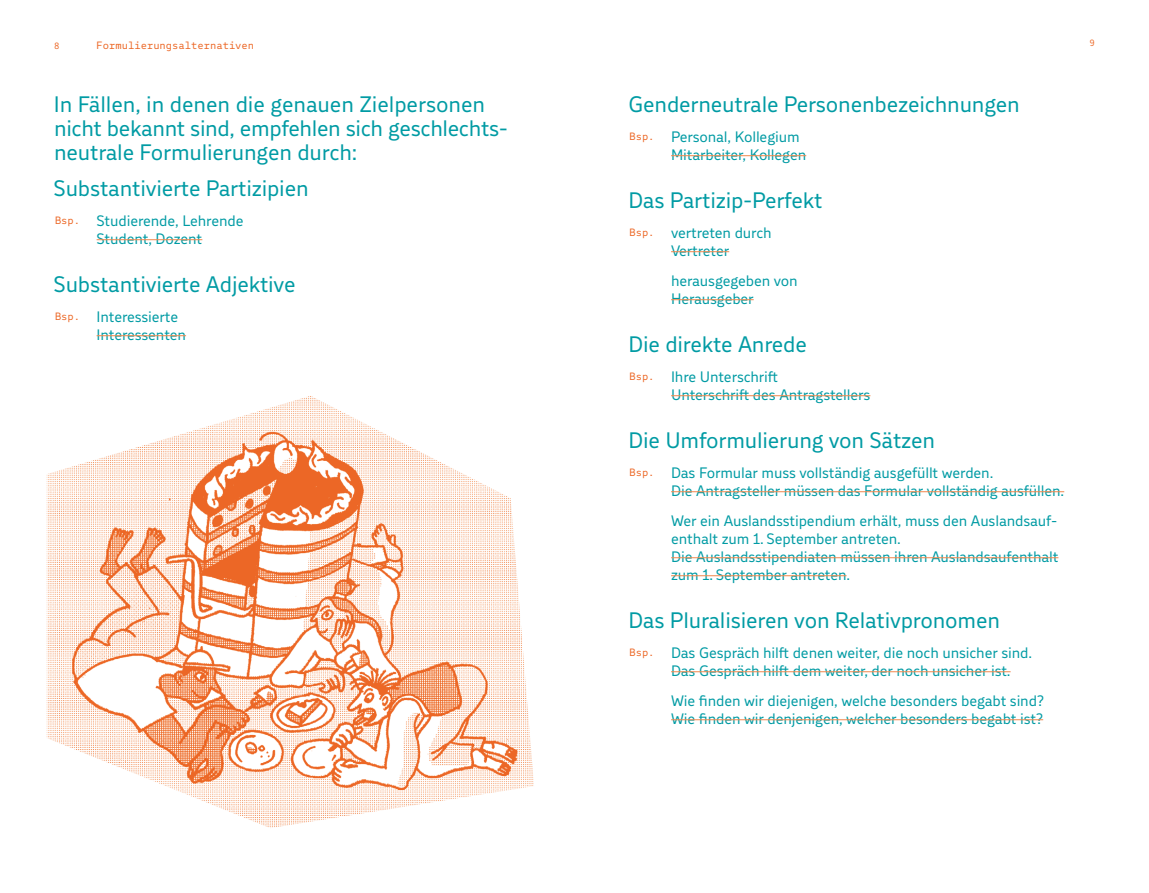
<style>
.page{position:relative;width:1149px;height:893px;background:#fff}
.page>*{position:absolute;margin:0;border:0;box-sizing:border-box;transform-origin:0 0}
.t1{font:22.2px/24px "Burg Grotesk";letter-spacing:-.01em;color:#009ba4}
.t2{font:15px/18px "Burg Grotesk";letter-spacing:-.01em;color:#009ba4}
.t3{font:10.5px "Burg Grotesk Mono";color:#ec6725}
.t4{font:9px "Burg Grotesk Mono";color:#ec6725}
.s1{font-family:"Burg Grotesk Mono";font-size:10.5px;color:#ec6725}
</style>
<div class="page">
<hr style="left:97px;top:239px;width:105px;height:1px;background:#f1894e">
<hr style="left:97px;top:335px;width:89px;height:1px;background:#f1894e">
<hr style="left:671px;top:155px;width:135px;height:1px;background:#f1894e">
<hr style="left:671px;top:251px;width:58px;height:1px;background:#f1894e">
<hr style="left:671px;top:299px;width:82px;height:1px;background:#f1894e">
<hr style="left:671px;top:395px;width:199px;height:1px;background:#f1894e">
<hr style="left:671px;top:491px;width:392px;height:1px;background:#f1894e">
<hr style="left:671px;top:557px;width:387px;height:1px;background:#f1894e">
<hr style="left:671px;top:575px;width:175px;height:1px;background:#f1894e">
<hr style="left:671px;top:671px;width:339px;height:1px;background:#f1894e">
<hr style="left:671px;top:719px;width:371px;height:1px;background:#f1894e">
<img style="left:47px;top:396px;width:487px;height:432px">
<p class="t4" style="left:54px;top:40px;width:7px">8</p>
<p class="t3" style="left:97px;top:39px;width:159px">Formulierungsalternativen</p>
<p class="t4" style="left:1089px;top:38px;width:7px">9</p>
<h1 class="t1" style="left:54px;top:92px;width:455px">In Fällen, in denen die genauen Zielpersonen nicht bekannt sind, empfehlen sich geschlechts&shy;neutrale Formulierungen durch:</h1>
<h1 class="t1" style="left:54px;top:176px;width:256px">Substantivierte Partizipien</h1>
<p class="t2" style="left:55px;top:211px;width:190px;text-align:center"><span class="s1">Bsp.</span> Studierende, Lehrende<br>Student, Dozent</p>
<h1 class="t1" style="left:54px;top:272px;width:243px">Substantivierte Adjektive</h1>
<p class="t2" style="left:97px;top:307px;width:91px;text-indent:-41px"><span class="s1">Bsp.</span> Interessierte<br>Interessenten</p>
<h1 class="t1" style="left:628px;top:92px;width:393px">Genderneutrale Personenbezeichnungen</h1>
<p class="t2" style="left:671px;top:127px;width:137px;text-indent:-41px"><span class="s1">Bsp.</span> Personal, Kollegium<br>Mitarbeiter, Kollegen</p>
<h1 class="t1" style="left:628px;top:188px;width:195px">Das Partizip-Perfekt</h1>
<p class="t2" style="left:629px;top:223px;width:143px;text-align:center"><span class="s1">Bsp.</span> vertreten durch<br>Vertreter</p>
<p class="t2" style="left:671px;top:271px;width:128px">herausgegeben von<br>Herausgeber</p>
<h1 class="t1" style="left:628px;top:332px;width:180px">Die direkte Anrede</h1>
<p class="t2" style="left:671px;top:367px;width:201px;text-indent:-41px"><span class="s1">Bsp.</span> Ihre Unterschrift<br>Unterschrift des Antragstellers</p>
<h1 class="t1" style="left:628px;top:428px;width:308px">Die Umformulierung von Sätzen</h1>
<p class="t2" style="left:671px;top:463px;width:394px;text-indent:-41px"><span class="s1">Bsp.</span> Das Formular muss vollständig ausgefüllt werden.<br>Die Antragsteller müssen das Formular vollständig ausfüllen.</p>
<p class="t2" style="left:671px;top:511px;width:389px">Wer ein Auslandsstipendium erhält, muss den Auslandsauf&shy;enthalt zum 1. September antreten.<br>Die Auslandsstipendiaten müssen ihren Auslandsaufenthalt zum 1. September antreten.</p>
<h1 class="t1" style="left:628px;top:608px;width:373px">Das Pluralisieren von Relativpronomen</h1>
<p class="t2" style="left:671px;top:643px;width:362px;text-indent:-41px"><span class="s1">Bsp.</span> Das Gespräch hilft denen weiter, die noch unsicher sind.<br>Das Gespräch hilft dem weiter, der noch unsicher ist.</p>
<p class="t2" style="left:671px;top:691px;width:374px">Wie finden wir diejenigen, welche besonders begabt sind?<br>Wie finden wir denjenigen, welcher besonders begabt ist?</p>
</div>
